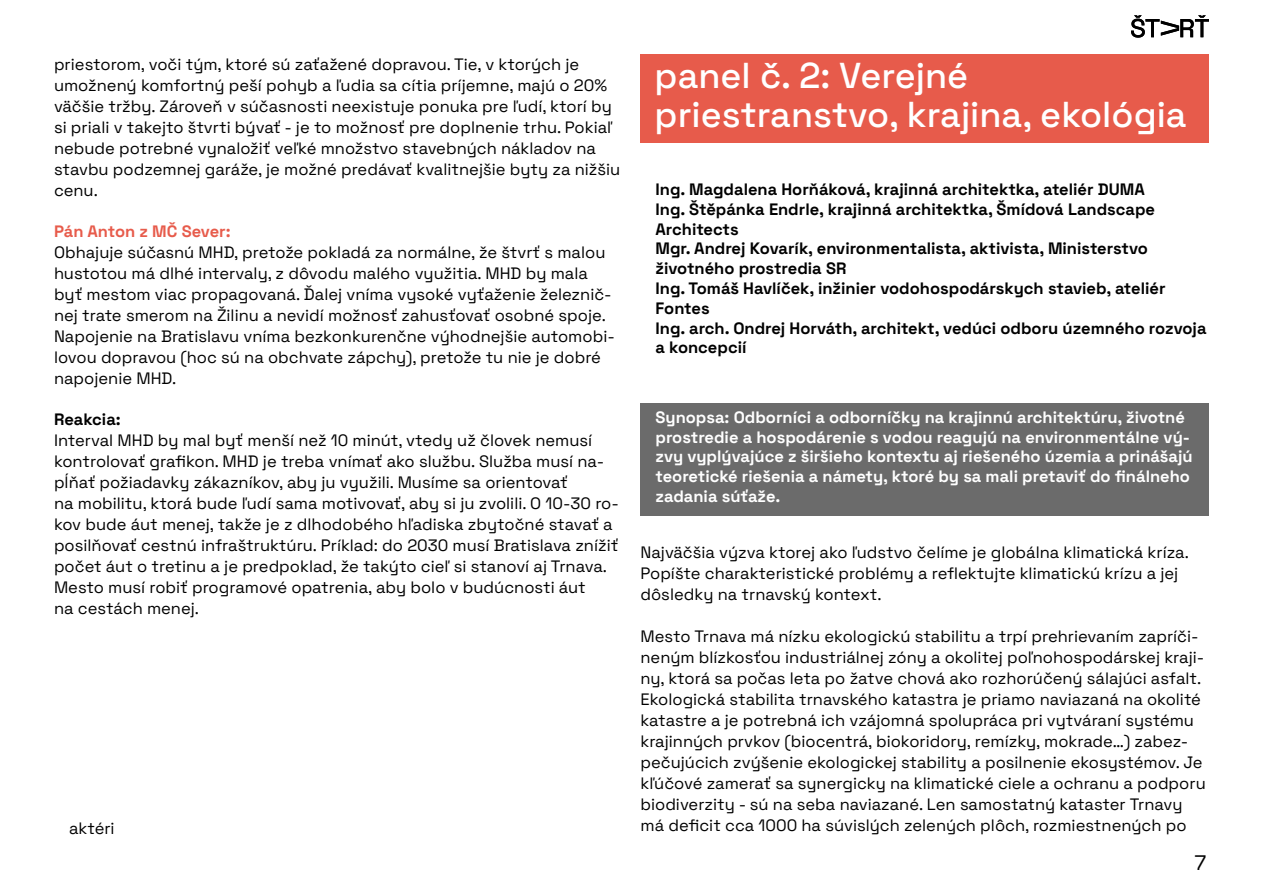
<style>
.page{position:relative;width:1263px;height:893px;background:#fff}
.page>*{position:absolute;margin:0;border:0;box-sizing:border-box;transform-origin:0 0}
.t1{font:300 36px/39px "Space Grotesk";color:#fff}
.t2{font:300 21px "Space Grotesk";color:#000}
.t3{font:300 16.5px/21px "Space Grotesk";color:#000}
.t4{font:300 16.5px/19.8px "Space Grotesk";color:#fff}
.t5{font:300 16.5px "Space Grotesk";color:#e75b4b}
</style>
<div class="page">
<div style="left:640px;top:403px;width:569px;height:113px;background:#6b6b6b"></div>
<svg style="left:1131px;top:15px;width:78px;height:23px"></svg>
<div style="left:640px;top:54px;width:569px;height:88px;background:#e75b4b"></div>
<p class="t3" style="left:54px;top:53px;width:568px">priestorom, voči tým, ktoré sú zaťažené dopravou. Tie, v ktorých je umožnený komfortný peší pohyb a ľudia sa cítia príjemne, majú o 20% väčšie tržby. Zároveň v súčasnosti neexistuje ponuka pre ľudí, ktorí by si priali v takejto štvrti bývať - je to možnosť pre doplnenie trhu. Pokiaľ nebude potrebné vynaložiť veľké množstvo stavebných nákladov na stavbu podzemnej garáže, je možné predávať kvalitnejšie byty za nižšiu cenu.</p>
<p class="t5" style="left:54px;top:219px;width:178px">Pán Anton z MČ Sever:</p>
<p class="t3" style="left:54px;top:241px;width:562px">Obhajuje súčasnú MHD, pretože pokladá za normálne, že štvrť s malou hustotou má dlhé intervaly, z dôvodu malého využitia. MHD by mala byť mestom viac propagovaná. Ďalej vníma vysoké vyťaženie železnič&shy;nej trate smerom na Žilinu a nevidí možnosť zahusťovať osobné spoje.<br>Napojenie na Bratislavu vníma bezkonkurenčne výhodnejšie automobi&shy;lovou dopravou (hoc sú na obchvate zápchy), pretože tu nie je dobré napojenie MHD.</p>
<p class="t3" style="left:54px;top:408px;width:566px">Reakcia:<br>Interval MHD by mal byť menší než 10 minút, vtedy už človek nemusí kontrolovať grafikon. MHD je treba vnímať ako službu. Služba musí na&shy;pĺňať požiadavky zákazníkov, aby ju využili. Musíme sa orientovať<br>na mobilitu, ktorá bude ľudí sama motivovať, aby si ju zvolili. O 10-30 ro&shy;kov bude áut menej, takže je z dlhodobého hľadiska zbytočné stavať a posilňovať cestnú infraštruktúru. Príklad: do 2030 musí Bratislava znížiť počet áut o tretinu a je predpoklad, že takýto cieľ si stanoví aj Trnava.<br>Mesto musí robiť programové opatrenia, aby bolo v budúcnosti áut<br>na cestách menej.</p>
<p class="t3" style="left:69px;top:817px;width:47px">aktéri</p>
<h1 class="t1" style="left:655px;top:54px;width:534px">panel č. 2: Verejné priestranstvo, krajina, ekológia</h1>
<p class="t3" style="left:655px;top:178px;width:553px;line-height:19.8px">Ing. Magdalena Horňáková, krajinná architektka, ateliér DUMA<br>Ing. Štěpánka Endrle, krajinná architektka, Šmídová Landscape Architects<br>Mgr. Andrej Kovarík, environmentalista, aktivista, Ministerstvo životného prostredia SR<br>Ing. Tomáš Havlíček, inžinier vodohospodárskych stavieb, ateliér Fontes<br>Ing. arch. Ondrej Horváth, architekt, vedúci odboru územného rozvoja a koncepcií</p>
<p class="t4" style="left:655px;top:406px;width:539px">Synopsa: Odborníci a odborníčky na krajinnú architektúru, životné prostredie a hospodárenie s vodou reagujú na environmentálne vý&shy;zvy vyplývajúce z širšieho kontextu aj riešeného územia a prinášajú teoretické riešenia a námety, ktoré by sa mali pretaviť do finálneho zadania súťaže.</p>
<p class="t3" style="left:640px;top:541px;width:550px">Najväčšia výzva ktorej ako ľudstvo čelíme je globálna klimatická kríza.<br>Popíšte charakteristické problémy a reflektujte klimatickú krízu a jej dôsledky na trnavský kontext.</p>
<p class="t3" style="left:640px;top:625px;width:567px">Mesto Trnava má nízku ekologickú stabilitu a trpí prehrievaním zapríči&shy;neným blízkosťou industriálnej zóny a okolitej poľnohospodárskej kraji&shy;ny, ktorá sa počas leta po žatve chová ako rozhorúčený sálajúci asfalt.<br>Ekologická stabilita trnavského katastra je priamo naviazaná na okolité katastre a je potrebná ich vzájomná spolupráca pri vytváraní systému krajinných prvkov (biocentrá, biokoridory, remízky, mokrade…) zabez&shy;pečujúcich zvýšenie ekologickej stability a posilnenie ekosystémov. Je kľúčové zamerať sa synergicky na klimatické ciele a ochranu a podporu biodiverzity - sú na seba naviazané. Len samostatný kataster Trnavy má deficit cca 1000 ha súvislých zelených plôch, rozmiestnených po</p>
<p class="t2" style="left:1194px;top:848px;width:13px">7</p>
</div>
